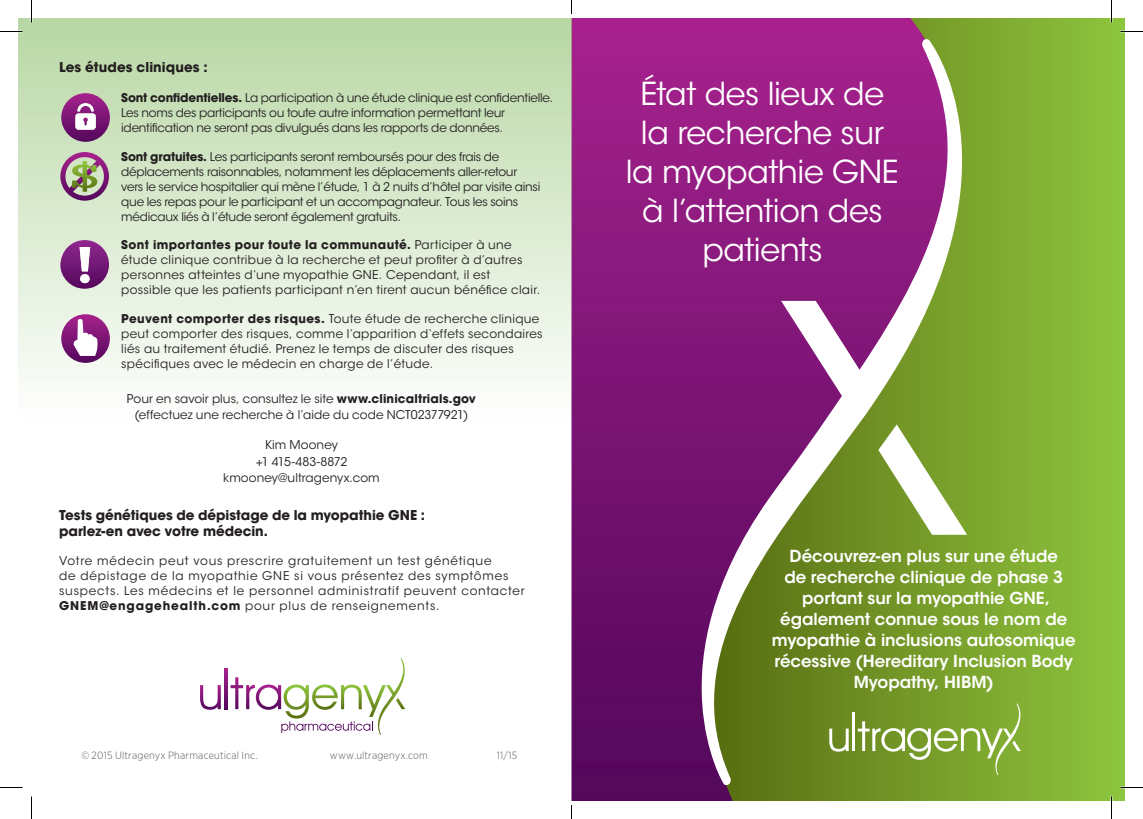
<style>
.page{position:relative;width:1143px;height:819px;background:#fff}
.page>*{position:absolute;margin:0;border:0;box-sizing:border-box;transform-origin:0 0}
.t1{font:31.5px/39px "ITC Avant Garde Std";letter-spacing:-.015em;color:#fff;text-align:center}
.t2{font:600 16.5px/21px "ITC Avant Garde Std";letter-spacing:-.005em;color:#fff;text-align:center}
.t3{font:700 13.5px/16.5px "ITC Avant Garde Std";color:#231f20}
.t4{font:12px/15px "ITC Avant Garde Std";letter-spacing:.01em;color:#231f20}
.t5{font:12px/15px "ITC Avant Garde Std";letter-spacing:-.02em;color:#231f20}
.t6{font:12px/15px "ITC Avant Garde Std";letter-spacing:.065em;color:#231f20}
.t7{font:300 10.5px "Gotham Narrow";letter-spacing:.02em;color:#57585a}
.s1{font-weight:700}
</style>
<div class="page">
<svg style="left:957px;top:18px;width:168px;height:783px;background:#84b436"></svg>
<svg style="left:572px;top:18px;width:385px;height:783px;background:#7c1971"></svg>
<div style="left:18px;top:18px;width:554px;height:402px;background:linear-gradient(to bottom,#b8d7a4,#fefefe)"></div>
<svg style="left:702px;top:39px;width:265px;height:746px;background:#8d6468"></svg>
<svg style="left:61px;top:93px;width:49px;height:49px;background:#a2689a"></svg>
<svg style="left:60px;top:152px;width:49px;height:49px;background:#a79492"></svg>
<svg style="left:60px;top:240px;width:49px;height:49px;background:#9c639c"></svg>
<svg style="left:61px;top:314px;width:49px;height:49px"></svg>
<svg style="left:73px;top:319px;width:25px;height:37px"></svg>
<svg style="left:829px;top:729px;width:20px;height:23px"></svg>
<hr style="left:852px;top:713px;width:3px;height:38px;background:#fff">
<svg style="left:858px;top:703px;width:163px;height:72px;background:#89aa45"></svg>
<svg style="left:200px;top:685px;width:21px;height:25px"></svg>
<svg style="left:224px;top:668px;width:4px;height:41px"></svg>
<svg style="left:231px;top:658px;width:174px;height:77px"></svg>
<svg style="left:0;top:31px;width:22px;height:1px"></svg>
<svg style="left:1120px;top:31px;width:23px;height:1px"></svg>
<svg style="left:0;top:787px;width:22px;height:1px"></svg>
<svg style="left:1120px;top:787px;width:23px;height:1px"></svg>
<svg style="left:31px;top:0;width:1px;height:22px"></svg>
<svg style="left:31px;top:796px;width:1px;height:23px"></svg>
<svg style="left:1111px;top:0;width:1px;height:22px"></svg>
<svg style="left:1111px;top:796px;width:1px;height:23px"></svg>
<svg style="left:571px;top:0;width:1px;height:14px"></svg>
<svg style="left:571px;top:806px;width:1px;height:13px"></svg>
<p class="t3" style="left:59px;top:59px;width:150px">Les études cliniques :</p>
<p class="t5" style="left:121px;top:90px;width:433px"><span class="s1">Sont confidentielles.</span> La participation à une étude clinique est confidentielle.<br>Les noms des participants ou toute autre information permettant leur identification ne seront pas divulgués dans les rapports de données.</p>
<p class="t5" style="left:121px;top:149px;width:421px"><span class="s1">Sont gratuites.</span> Les participants seront remboursés pour des frais de déplacements raisonnables, notamment les déplacements aller-retour vers le service hospitalier qui mène l’étude, 1 à 2 nuits d’hôtel par visite ainsi que les repas pour le participant et un accompagnateur. Tous les soins médicaux liés à l’étude seront également gratuits.</p>
<p class="t4" style="left:121px;top:237px;width:420px"><span class="s1">Sont importantes pour toute la communauté.</span> Participer à une étude clinique contribue à la recherche et peut profiter à d’autres personnes atteintes d’une myopathie GNE. Cependant, il est possible que les patients participant n’en tirent aucun bénéfice clair.</p>
<p class="t4" style="left:121px;top:311px;width:423px"><span class="s1">Peuvent comporter des risques.</span> Toute étude de recherche clinique peut comporter des risques, comme l’apparition d‘effets secondaires liés au traitement étudié. Prenez le temps de discuter des risques spécifiques avec le médecin en charge de l’étude.</p>
<p class="t4" style="left:127px;top:390px;width:351px;line-height:16.5px;text-align:center">Pour en savoir plus, consultez le site <span class="s1">www.clinicaltrials.gov </span>(effectuez une recherche à l’aide du code NCT02377921)</p>
<p class="t4" style="left:223px;top:437px;width:158px;line-height:16.5px;text-align:center">Kim Mooney<br>+1 415-483-8872 kmooney@ultragenyx.com</p>
<p class="t3" style="left:59px;top:507px;width:367px">Tests génétiques de dépistage de la myopathie GNE : parlez-en avec votre médecin.</p>
<p class="t6" style="left:59px;top:553px;width:467px">Votre médecin peut vous prescrire gratuitement un test génétique<br>de dépistage de la myopathie GNE si vous présentez des symptômes suspects. Les médecins et le personnel administratif peuvent contacter <span class="s1">GNEM@engagehealth.com</span> pour plus de renseignements.</p>
<p class="t7" style="left:81px;top:749px;width:178px">© 2015 Ultragenyx Pharmaceutical Inc.</p>
<p class="t7" style="left:330px;top:749px;width:99px">www.ultragenyx.com</p>
<p class="t7" style="left:497px;top:749px;width:22px">11/15</p>
<h1 class="t1" style="left:626px;top:74px;width:275px">État des lieux de la recherche sur la myopathie GNE à l’attention des patients</h1>
<h2 class="t2" style="left:772px;top:545px;width:305px">Découvrez-en plus sur une étude<br>de recherche clinique de phase 3 portant sur la myopathie GNE, également connue sous le nom de myopathie à inclusions autosomique récessive (Hereditary Inclusion Body<br>Myopathy, HIBM)</h2>
</div>
